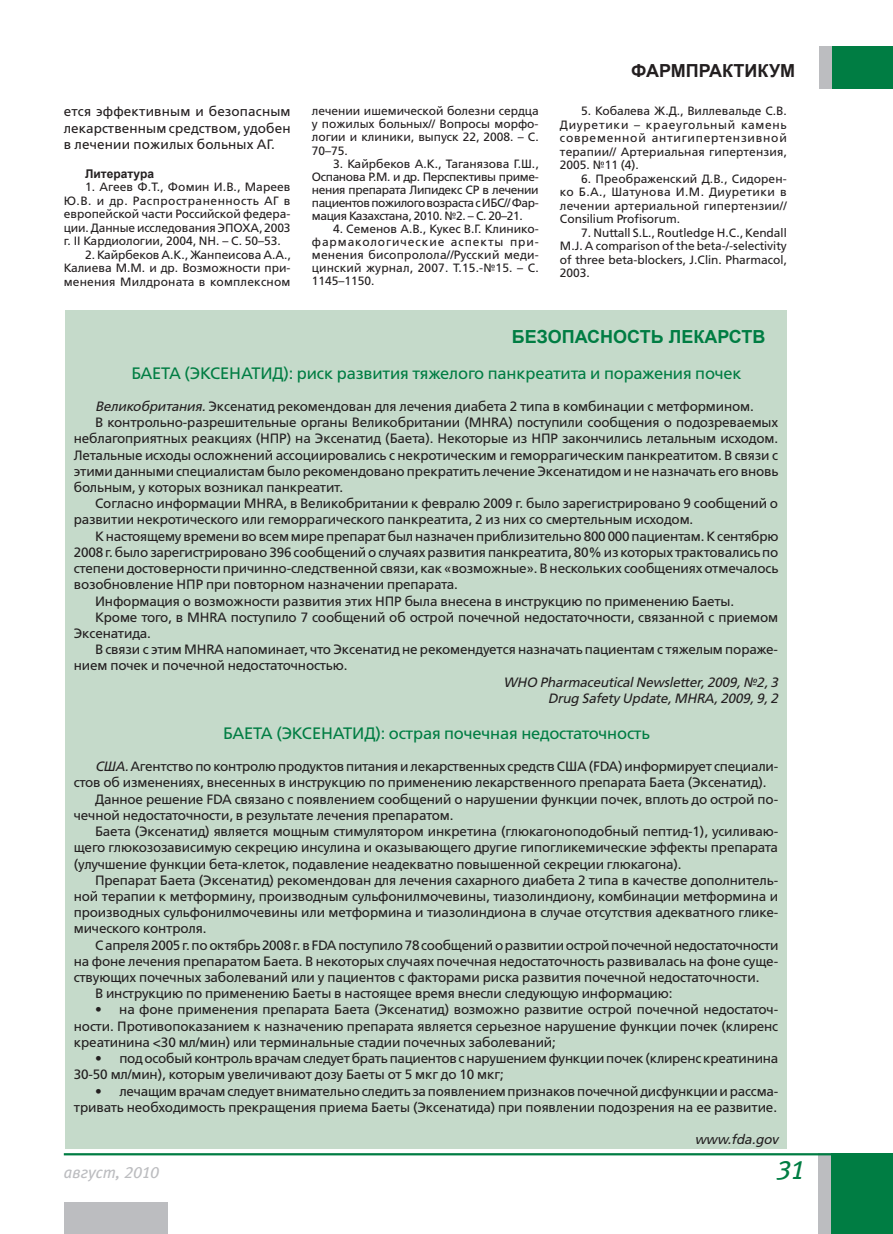
<style>
.page{position:relative;width:893px;height:1234px;background:#fff}
.page>*{position:absolute;margin:0;border:0;box-sizing:border-box;transform-origin:0 0}
.t1{font:italic 27px "Meta Book LFC";color:#007d43}
.t2{font:700 18px "Arial";color:#007d43}
.t3{font:700 18px "Arial";color:#231f20}
.t4{font:500 16.5px "DS Free Set";letter-spacing:-.01em;color:#007d43}
.t5{font:italic 16.5px "Meta Book LFC";letter-spacing:-.015em;color:#bcbdc0}
.t6{font:500 13.5px/16.2px "DS Free Set";letter-spacing:-.01em;color:#231f20;text-align:justify}
.t7{font:italic 500 13.5px/16.2px "DS Free Set";letter-spacing:-.01em;color:#231f20;text-align:right}
.t8{font:500 12px/13.5px "DS Free Set";color:#231f20;text-align:justify}
.t9{font:700 12px "Arial";color:#231f20}
.s1{font-style:italic}
</style>
<div class="page">
<div style="left:819px;top:1153px;width:33px;height:80px;background:#bcbdc0"></div>
<div style="left:831px;top:1153px;width:62px;height:80px;background:#007d43"></div>
<hr style="left:64px;top:1152px;width:829px;height:3px;background:#007d43">
<div style="left:64px;top:1201px;width:104px;height:32px;background:#bcbdc0"></div>
<div style="left:831px;top:46px;width:62px;height:42px;background:#007d43"></div>
<div style="left:819px;top:46px;width:12px;height:42px;background:#bcbdc0"></div>
<div style="left:65px;top:311px;width:722px;height:837px;background:#c5daca"></div>
<p class="t6" style="left:64px;top:104px;width:228px">ется эффективным и безопасным лекарственным средством, удобен в лечении пожилых больных АГ.</p>
<p class="t9" style="left:85px;top:165px;width:71px">Литература</p>
<p class="t8" style="left:64px;top:181px;width:228px;text-indent:21px">1. Агеев Ф.Т., Фомин И.В., Мареев Ю.В. и др. Распространенность АГ в европейской части Российской федера&shy;ции. Данные исследования ЭПОХ</p>
<p class="t8" style="left:64px;top:221px;width:228px;text-indent:187px">А, 2003 г. II Кардиологии, 2004, NH. – C. 50–53.</p>
<p class="t8" style="left:64px;top:248px;width:228px;text-indent:21px">2. Кайрбеков А.К., Жанпеисова А.А., Калиева М .М . и др. Возможности при&shy;менения М илдроната в комплексном</p>
<p class="t8" style="left:312px;top:105px;width:228px;line-height:13px">лечении ишемической болезни сердца у пожилых больных// Вопросы морфо&shy;логии и клиники, выпуск 22, 2008. – С.<br>70–75.</p>
<p class="t8" style="left:312px;top:157px;width:228px;line-height:13px;text-indent:21px">3. Кайрбеков А.К., Таганязова Г.Ш., Оспанова Р.М . и др. Перспективы приме&shy;нения препарата Липидекс СР в лечении пациентов пожилого возраста с ИБС// Фар&shy;мация Казахстана, 2010. №2. – С. 20–21.</p>
<p class="t8" style="left:312px;top:222px;width:228px;line-height:13px;text-indent:21px">4. Семенов А.В., Кукес В.Г. Клинико&shy;фармакологические аспекты при&shy;менения бисопролола//Русский меди&shy;цинский журнал, 2007. Т.15.-№15. – C.<br>1145–1150.</p>
<h2 class="t3" style="left:631px;top:58px;width:166px">Фармпрактикум</h2>
<p class="t8" style="left:560px;top:105px;width:228px;text-indent:21px">5. Кобалева Ж.Д., Виллевальде С.В.<br>Диуретики – краеугольный камень современной антигипертензивной терапии// Артериальная гипертензия, 2005. №11 (4).</p>
<p class="t8" style="left:560px;top:172px;width:228px;text-indent:21px">6. П реображенский Д.В., Сидорен&shy;ко Б.А., Шатунова И.М . Диуретики в лечении артериальной гипертензии// Consilium Profisorum.</p>
<p class="t8" style="left:560px;top:226px;width:228px;text-indent:21px">7. Nuttall S.L., Routledge H.C., Kendall M.J. A comparison of the beta-/-selectivity of three beta-blockers, J.Clin. Pharmacol, 2003.</p>
<h2 class="t2" style="left:512px;top:324px;width:253px">безопасность лекарств</h2>
<p class="t4" style="left:131px;top:363px;width:90px">БАЕТА (ЭКСЕН</p>
<p class="t4" style="left:241px;top:363px;width:502px">АТИД): риск развития тяжелого панкреатита и поражения почек</p>
<p class="t6" style="left:95px;top:398px;width:660px"><span class="s1">Великобритания.</span> Эксенатид рекомендован для лечения диабета 2 типа в комбинации с метформином.</p>
<p class="t6" style="left:95px;top:415px;width:685px">В контрольно-разрешительные органы Великобритании (MHRA) поступили сообщения о подозреваемых</p>
<p class="t6" style="left:74px;top:431px;width:196px">неблагоприятных реакциях (НПР</p>
<p class="t6" style="left:287px;top:431px;width:255px">) на Эксенатид (Баета). Н екоторые из НПР</p>
<p class="t6" style="left:74px;top:431px;width:706px;text-indent:488px">закончились летальным исходом.<br>Летальные исходы осложнений ассоциировались с некротическим и геморрагическим панкреатитом. В связи с этими данными специалистам было рекомендовано прекратить лечение Эксенатидом и не назначать его вновь больным, у которых возникал панкреатит.</p>
<p class="t6" style="left:74px;top:496px;width:706px;text-indent:21px">Согласно информации MHRA, в Великобритании к февралю 2009 г. было зарегистрировано 9 сообщений о развитии некротического или геморрагического панкреатита, 2 из них со смертельным исходом.</p>
<p class="t6" style="left:74px;top:528px;width:706px;text-indent:21px">К настоящему времени во всем мире препарат был назначен приблизительно 800 000 пациентам. К сентябрю 2008 г. было зарегистрировано 396 сообщений о случаях развития панкреатита, 80% из которых трактовались по степени достоверности причинно-следственной связи, как «возможные». В нескольких сообщениях отмечалось возобновление НПР</p>
<p class="t6" style="left:95px;top:577px;width:364px;text-indent:111px">при повторном назначении препарата.<br>Информация о возможности развития этих НПР</p>
<p class="t6" style="left:405px;top:593px;width:331px">была внесена в инструкцию по применению Баеты.</p>
<p class="t6" style="left:95px;top:609px;width:685px">Кроме того, в MHRA поступило 7 сообщений об острой почечной недостаточности, связанной с приемом</p>
<p class="t6" style="left:74px;top:625px;width:79px">Эксенатида.</p>
<p class="t6" style="left:95px;top:641px;width:685px">В связи с этим MHRA напоминает, что Эксенатид не рекомендуется назначать пациентам с тяжелым пораже-</p>
<p class="t6" style="left:74px;top:658px;width:275px">нием почек и почечной недостаточностью.</p>
<p class="t7" style="left:503px;top:674px;width:276px">WHO Pharmaceutical Newsletter, 2009, №2, 3<br>Drug Safety Update, MHRA, 2009, 9, 2</p>
<p class="t4" style="left:223px;top:723px;width:90px">БАЕТА (ЭКСЕН</p>
<p class="t4" style="left:333px;top:723px;width:319px">АТИД): острая почечная недостаточность</p>
<p class="t6" style="left:95px;top:758px;width:685px"><span class="s1">США.</span> Агентство по контролю продуктов питания и лекарственных средств США (FDA) информирует специали-</p>
<p class="t6" style="left:74px;top:775px;width:694px">стов об изменениях, внесенных в инструкцию по применению лекарственного препарата Баета (Эксенатид).</p>
<p class="t6" style="left:95px;top:791px;width:685px">Данное решение FDA связано с появлением сообщений о нарушении функции почек, вплоть до острой по-</p>
<p class="t6" style="left:74px;top:807px;width:381px">чечной недостаточности, в результате лечения препаратом.</p>
<p class="t6" style="left:95px;top:823px;width:685px">Баета (Эксенатид) является мощным стимулятором инкретина (глюкагоноподобный пептид-1), усиливаю-</p>
<p class="t6" style="left:74px;top:839px;width:706px">щего глюкозозависимую секрецию инсулина и оказывающего другие гипогликемические эффекты препарата</p>
<p class="t6" style="left:74px;top:856px;width:609px">(улучшение функции бета-клеток, подавление неадекватно повышенной секреции глюкагона).</p>
<p class="t6" style="left:95px;top:872px;width:685px">П репарат Баета (Эксенатид) рекомендован для лечения сахарного диабета 2 типа в качестве дополнитель-</p>
<p class="t6" style="left:74px;top:888px;width:706px">ной терапии к метформину, производным сульфонилмочевины, тиазолиндиону, комбинации метформина и</p>
<p class="t6" style="left:74px;top:904px;width:706px">производных сульфонилмочевины или метформина и тиазолиндиона в случае отсутствия адекватного глике-</p>
<p class="t6" style="left:74px;top:920px;width:134px">мического контроля.</p>
<p class="t6" style="left:95px;top:937px;width:685px">С апреля 2005 г. по октябрь 2008 г. в FDA поступило 78 сообщений о развитии острой почечной недостаточности</p>
<p class="t6" style="left:74px;top:953px;width:706px">на фоне лечения препаратом Баета. В некоторых случаях почечная недостаточность развивалась на фоне суще-</p>
<p class="t6" style="left:74px;top:969px;width:687px">ствующих почечных заболеваний или у пациентов с факторами риска развития почечной недостаточности.</p>
<p class="t6" style="left:95px;top:985px;width:579px">В инструкцию по применению Баеты в настоящее время внесли следующую информацию:</p>
<p class="t6" style="left:74px;top:1001px;width:706px;text-indent:21px">• на фоне применения препарата Баета (Эксенатид) возможно развитие острой почечной недостаточ&shy;ности. П ротивопоказанием к назначению препарата является серьезное нарушение функции почек (клиренс креатинина &lt;30 мл/мин) или терминальные стадии почечных заболеваний;</p>
<p class="t6" style="left:74px;top:1050px;width:706px;text-indent:21px">• подособыйконтрольврачамследуетбратьпациентовснарушениемфункциипочек(клиренскреатинина<br>30-50 мл/мин), которым увеличивают дозу Баеты от 5 мкг до 10 мкг;</p>
<p class="t6" style="left:74px;top:1082px;width:706px;text-align:right">• лечащим врачам следует внимательно следить за появлением признаков почечной дисфункции и рассма&shy;тривать необходимость прекращения приема Баеты (Эксенатида) при появлении подозрения на ее развитие.</p>
<p class="t7" style="left:695px;top:1131px;width:85px">www.fda.gov</p>
<p class="t5" style="left:64px;top:1162px;width:97px">август, 2010</p>
<h1 class="t1" style="left:776px;top:1153px;width:30px">31</h1>
</div>
